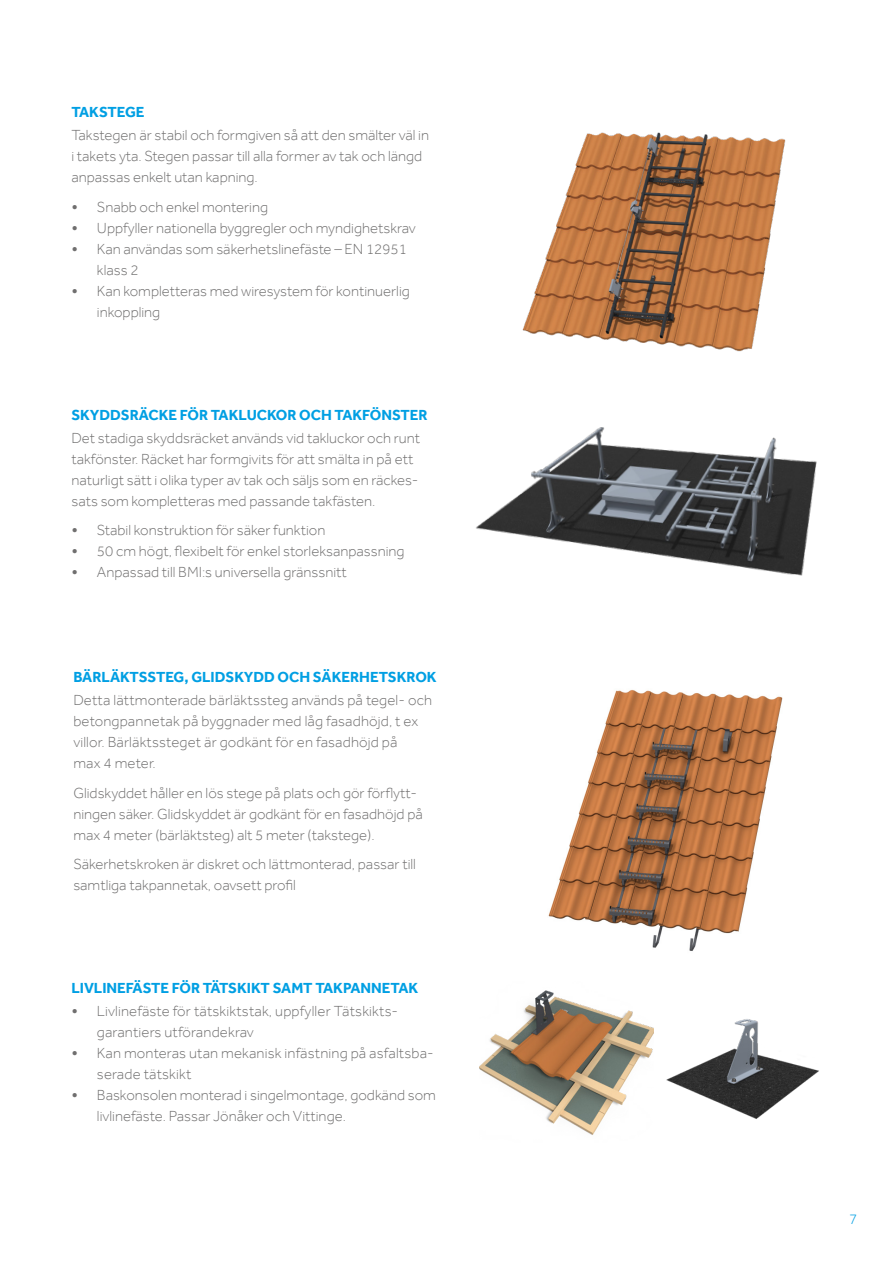
<style>
.page{position:relative;width:893px;height:1263px;background:#fff}
.page>*{position:absolute;margin:0;border:0;box-sizing:border-box;transform-origin:0 0}
.t1{font:300 15px/21px "Effra";color:#706f6f}
.t2{font:700 15px "Effra";color:#009fe3}
.t3{font:300 15px "Effra";color:#009fe3}
.s1{font-size:19.5px}
</style>
<div class="page">
<img style="left:522px;top:132px;width:264px;height:220px">
<img style="left:548px;top:689px;width:235px;height:262px">
<img style="left:479px;top:990px;width:174px;height:145px">
<img style="left:476px;top:427px;width:341px;height:149px">
<img style="left:666px;top:1019px;width:153px;height:100px">
<p class="t2" style="left:71px;top:103px;width:75px">TAKSTEGE</p>
<p class="t1" style="left:71px;top:125px;width:359px">Takstegen är stabil och formgiven så att den smälter väl in i takets yta. Stegen passar till alla former av tak och längd anpassas enkelt utan kapning.</p>
<p class="t1" style="left:71px;top:196px;width:198px"><span class="s1">•</span> Snabb och enkel montering</p>
<p class="t1" style="left:71px;top:217px;width:346px"><span class="s1">•</span> Uppfyller nationella byggregler och myndighetskrav</p>
<p class="t1" style="left:97px;top:238px;width:311px;text-indent:-26px"><span class="s1">•</span> Kan användas som säkerhetslinefäste – EN 12951 klass 2</p>
<p class="t1" style="left:97px;top:280px;width:314px;text-indent:-26px"><span class="s1">•</span> Kan kompletteras med wiresystem för kontinuerlig inkoppling</p>
<p class="t2" style="left:71px;top:406px;width:358px">SKYDDSRÄCKE FÖR TAKLUCKOR OCH TAKFÖNSTER</p>
<p class="t1" style="left:71px;top:427px;width:350px">Det stadiga skyddsräcket används vid takluckor och runt takfönster. Räcket har formgivits för att smälta in på ett naturligt sätt i olika typer av tak och säljs som en räckes&shy;sats som kompletteras med passande takfästen.</p>
<p class="t1" style="left:71px;top:520px;width:255px"><span class="s1">•</span> Stabil konstruktion för säker funktion</p>
<p class="t1" style="left:71px;top:541px;width:335px"><span class="s1">•</span> 50 cm högt, flexibelt för enkel storleksanpassning</p>
<p class="t1" style="left:71px;top:562px;width:277px"><span class="s1">•</span> Anpassad till BMI:s universella gränssnitt</p>
<p class="t2" style="left:73px;top:668px;width:365px">BÄRLÄKTSSTEG, GLIDSKYDD OCH SÄKERHETSKROK</p>
<p class="t1" style="left:73px;top:689px;width:360px">Detta lättmonterade bärläktssteg används på tegel- och betongpannetak på byggnader med låg fasadhöjd, t ex villor. Bärläktssteget är godkänt för en fasadhöjd på<br>max 4 meter.</p>
<p class="t1" style="left:73px;top:782px;width:351px">Glidskyddet håller en lös stege på plats och gör förflytt&shy;ningen säker. Glidskyddet är godkänt för en fasadhöjd på max 4 meter (bärläktsteg) alt 5 meter (takstege).</p>
<p class="t1" style="left:73px;top:853px;width:344px">Säkerhetskroken är diskret och lättmonterad, passar till samtliga takpannetak, oavsett profil</p>
<p class="t2" style="left:71px;top:979px;width:348px">LIVLINEFÄSTE FÖR TÄTSKIKT SAMT TAKPANNETAK</p>
<p class="t1" style="left:97px;top:1000px;width:302px;text-indent:-26px"><span class="s1">•</span> Livlinefäste för tätskiktstak, uppfyller Tätskikts&shy;garantiers utförandekrav</p>
<p class="t1" style="left:97px;top:1042px;width:338px;text-indent:-26px"><span class="s1">•</span> Kan monteras utan mekanisk infästning på asfaltsba&shy;serade tätskikt</p>
<p class="t1" style="left:97px;top:1084px;width:340px;text-indent:-26px"><span class="s1">•</span> Baskonsolen monterad i singelmontage, godkänd som livlinefäste. Passar Jönåker och Vittinge.</p>
<p class="t3" style="left:849px;top:1210px;width:10px">7</p>
</div>
